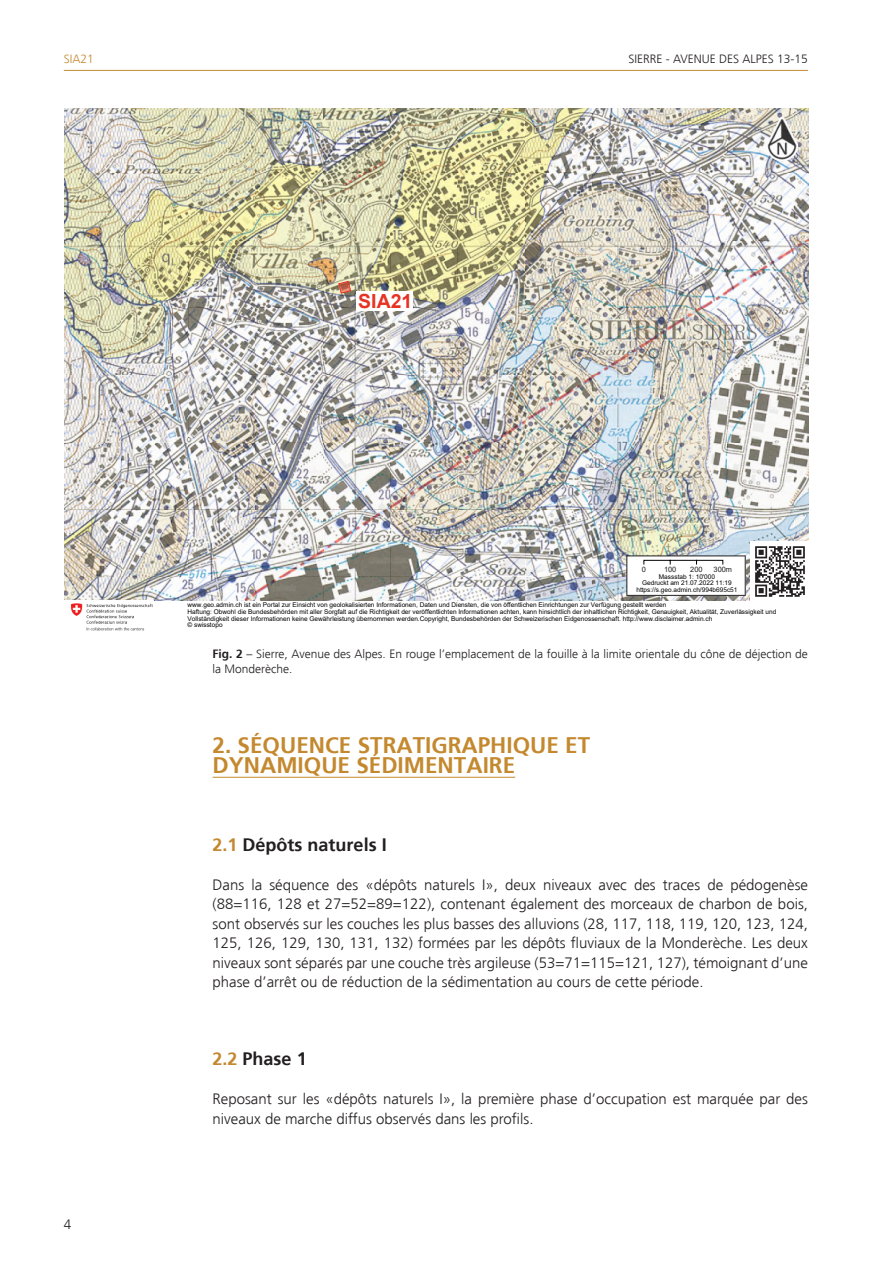
<style>
.page{position:relative;width:893px;height:1263px;background:#fff}
.page>*{position:absolute;margin:0;border:0;box-sizing:border-box;transform-origin:0 0}
.t1{font:700 22.5px/19.5px "Frutiger";color:#c4892f}
.t2{font:700 19.5px "Arial";color:#e63323}
.t3{font:700 18px "Frutiger";color:#231f20}
.t4{font:300 15px/19.5px "Frutiger";color:#231f20;text-align:justify}
.t5{font:300 13.5px "Frutiger";color:#231f20}
.t6{font:300 12px/15px "Frutiger";color:#231f20}
.t7{font:300 12px "Frutiger";color:#c4892f}
.t8{font:7.5px "Arial";color:#231f20}
.t9{font:6.45px/6.4px "Arial";color:#000}
.s1{font-weight:700}
.s2{color:#c4892f}
</style>
<div class="page">
<hr style="left:213px;top:777px;width:302px;height:1px;background:#c4892f">
<img style="left:64px;top:109px;width:744px;height:491px">
<img style="left:70px;top:603px;width:83px;height:28px">
<img style="left:767px;top:117px;width:30px;height:43px">
<img style="left:750px;top:542px;width:58px;height:58px">
<div style="left:627px;top:556px;width:118px;height:40px;background:#fff"></div>
<hr style="left:627px;top:556px;width:118px;height:1px;background:#231f20">
<hr style="left:627px;top:595px;width:118px;height:1px;background:#231f20">
<hr style="left:745px;top:556px;width:1px;height:40px;background:#231f20">
<hr style="left:627px;top:556px;width:1px;height:40px;background:#231f20">
<div style="left:643px;top:560px;width:80px;height:4px;border:1px solid #000"></div>
<svg style="left:338px;top:280px;width:14px;height:14px"></svg>
<div style="left:356px;top:291px;width:57px;height:20px;background:#fff"></div>
<hr style="left:64px;top:70px;width:744px;height:1px;background:#c4892f">
<h3 class="t7" style="left:64px;top:54px;width:32px">SIA21</h3>
<h3 class="t6" style="left:628px;top:52px;width:98px">SIERRE - Avenue des</h3>
<h3 class="t6" style="left:743px;top:52px;width:8px">alpes</h3>
<h3 class="t6" style="left:777px;top:52px;width:32px">13-15</h3>
<h2 class="t2" style="left:358px;top:287px;width:56px">SIA21</h2>
<p class="t8" style="left:642px;top:564px;width:6px">0</p>
<p class="t8" style="left:664px;top:564px;width:14px">100</p>
<p class="t8" style="left:690px;top:564px;width:14px">200</p>
<p class="t8" style="left:713px;top:564px;width:20px">300m</p>
<p class="t9" style="left:636px;top:573px;width:103px;text-align:center">Massstab 1: 10'000<br>Gedruckt am 21.07.2022 11:19 https://s.geo.admin.ch/994b695c51</p>
<p class="t9" style="left:187px;top:601px;width:590px;line-height:7.5px">www.geo.admin.ch ist ein Portal zur Einsicht von geolokalisierten Informationen, Daten und Diensten, die von öffentlichen Einrichtungen zur Verfügung gestellt werden<br>Haftung: Obwohl die Bundesbehörden mit aller Sorgfalt auf die Richtigkeit der veröffentlichten Informationen achten, kann hinsichtlich der inhaltlichen Richtigkeit, Genauigkeit, Aktualität, Zuverlässigkeit und</p>
<p class="t9" style="left:187px;top:615px;width:526px">Vollständigkeit dieser Informationen keine Gewährleistung übernommen werden.Copyright, Bundesbehörden der Schweizerischen Eidgenossenschaft. http://www.disclaimer.admin.ch</p>
<p class="t9" style="left:187px;top:622px;width:37px">© swisstopo</p>
<h3 class="t6" style="left:213px;top:647px;width:597px"><span class="s1">Fig. 2</span> – Sierre, Avenue des Alpes. En rouge l’emplacement de la fouille à la limite orientale du cône de déjection de la Monderèche.</h3>
<h1 class="t1" style="left:213px;top:737px;width:379px">2. SÉQUENCE STRATIGRAPHIQUE ET<br>DYNAMIQUE SÉDIMENTAIRE</h1>
<h3 class="t3" style="left:213px;top:836px;width:176px"><span class="s2">2.1</span> Dépôts naturels I</h3>
<p class="t4" style="left:213px;top:876px;width:597px">Dans la séquence des «dépôts naturels I», deux niveaux avec des traces de pédogenèse (88=116, 128 et 27=52=89=122), contenant également des morceaux de charbon de bois, sont observés sur les couches les plus basses des alluvions (28, 117, 118, 119, 120, 123, 124, 125, 126, 129, 130, 131, 132) formées par les dépôts fluviaux de la Monderèche. Les deux niveaux sont séparés par une couche très argileuse (53=71=115=121, 127), témoignant d’une phase d’arrêt ou de réduction de la sédimentation au cours de cette période.</p>
<h3 class="t5" style="left:64px;top:1218px;width:9px">4</h3>
<h3 class="t3" style="left:213px;top:1051px;width:96px"><span class="s2">2.2</span> Phase 1</h3>
<h3 class="t4" style="left:213px;top:1090px;width:597px">Reposant sur les «dépôts naturels I», la première phase d’occupation est marquée par des niveaux de marche diffus observés dans les profils.</h3>
</div>
